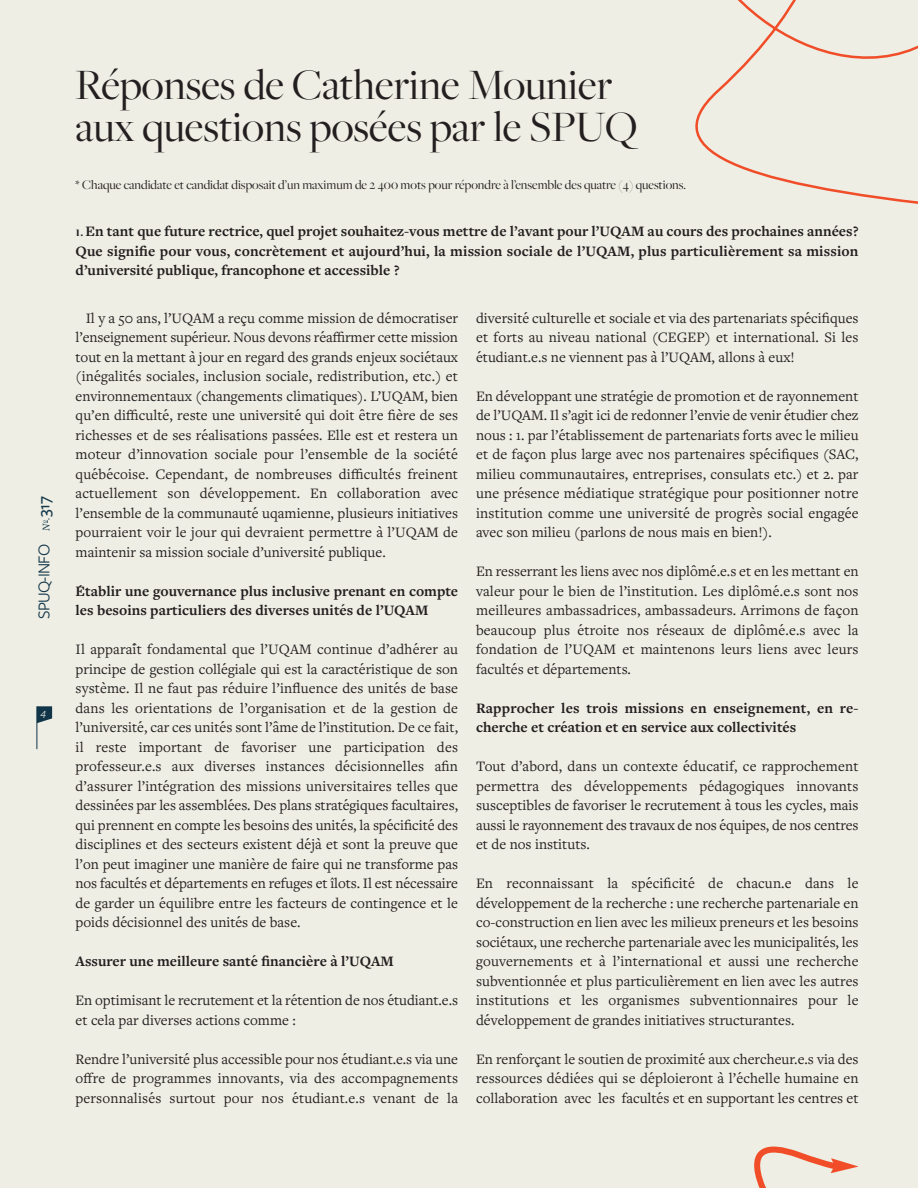
<style>
.page{position:relative;width:918px;height:1188px;background:#eeeee4}
.page>*{position:absolute;margin:0;border:0;box-sizing:border-box;transform-origin:0 0}
.t1{font:45px "Freight Big Pro";color:#231f20}
.t2{font:17.25px "Freight Sans Pro";letter-spacing:-.04em;color:#113548}
.t3{font:15px/19.5px "Freight Text Pro";color:#231f20;text-align:justify}
.t4{font:700 15px/19.5px "Freight Text Pro";color:#231f20}
.t5{font:13.5px "Freight Big Pro";color:#231f20}
.t6{font:italic 10.5px "Freight Sans Pro";color:#eeeee4}
.s1{font-family:"Freight Text Pro";font-style:italic;font-size:10.5px}
.s2{font-weight:500}
.s3{font-family:"Freight Big Pro";font-size:13.5px}
.s4{font-family:"Ping Fang SC";font-weight:500}
.s5{font-family:"Ping Fang SC";font-weight:600}
</style>
<div class="page">
<svg style="left:38px;top:706px;width:14px;height:17px"></svg>
<hr style="left:37px;top:706px;width:1px;height:43px;background:#113548">
<svg style="left:695px;top:0;width:223px;height:204px"></svg>
<svg style="left:754px;top:1146px;width:105px;height:42px"></svg>
<p class="t2" style="left:34px;top:619px;width:125px;rotate:-90deg">SPUQ-INFO <span class="s1">N</span> <sup>o</sup><span class="s1">.</span><span class="s2">317</span></p>
<p class="t6" style="left:41px;top:705px;width:7px">4</p>
<p class="t1" style="left:76px;top:57px;width:538px">Réponses de Catherine Mounier</p>
<p class="t1" style="left:76px;top:99px;width:563px">aux questions posées par le SPUQ</p>
<p class="t5" style="left:76px;top:176px;width:612px">* Chaque candidate et candidat disposait d’un maximum de 2 400 mots pour répondre à l’ensemble des quatre (4) questions.</p>
<p class="t4" style="left:76px;top:223px;width:785px;text-align:justify"><span class="s3">1.</span> En tant que future rectrice, quel projet souhaitez-vous mettre de l’avant pour l’UQAM au cours des prochaines années?<br>Que signifie pour vous, concrètement et aujourd’hui, la mission sociale de l’UQAM, plus particulièrement sa mission d’université publique, francophone et accessible ?</p>
<p class="t3" style="left:76px;top:309px;width:384px;text-indent:10px">Il y a 50 ans, l’UQAM a rec<span class="s4">̧</span>u comme mission de de<span class="s4">́</span>mocratiser l’enseignement supe<span class="s4">́</span>rieur. Nous devons re<span class="s4">́</span>affirmer cette mission tout en la mettant a<span class="s4">̀</span> jour en regard des grands enjeux socie<span class="s4">́</span>taux (ine<span class="s4">́</span>galite<span class="s4">́</span>s sociales, inclusion sociale, redistribution, etc.) et environnementaux (changements climatiques). L’UQAM, bien qu’en difficulte<span class="s4">́</span>, reste une universite<span class="s4">́</span> qui doit e<span class="s4">̂</span>tre fie<span class="s4">̀</span>re de ses richesses et de ses re<span class="s4">́</span>alisations passe<span class="s4">́</span>es. Elle est et restera un moteur d’innovation sociale pour l’ensemble de la socie<span class="s4">́</span>te<span class="s4">́ </span>que<span class="s4">́</span>be<span class="s4">́</span>coise. Cependant, de nombreuses difficulte<span class="s4">́</span>s freinent actuellement son de<span class="s4">́</span>veloppement. En collaboration avec l’ensemble de la communaute<span class="s4">́</span> uqamienne, plusieurs initiatives pourraient voir le jour qui devraient permettre a<span class="s4">̀</span> l’UQAM de maintenir sa mission sociale d’universite<span class="s4">́</span> publique.</p>
<p class="t4" style="left:76px;top:583px;width:384px">E<span class="s5">́</span>tablir une gouvernance plus inclusive prenant en compte les besoins particuliers des diverses unite<span class="s5">́</span>s de l’UQAM</p>
<p class="t3" style="left:76px;top:641px;width:384px">Il apparai<span class="s4">̂</span>t fondamental que l’UQAM continue d’adhe<span class="s4">́</span>rer au principe de gestion colle<span class="s4">́</span>giale qui est la caracte<span class="s4">́</span>ristique de son syste<span class="s4">̀</span>me. Il ne faut pas re<span class="s4">́</span>duire l’influence des unite<span class="s4">́</span>s de base dans les orientations de l’organisation et de la gestion de l’universite<span class="s4">́</span>, car ces unite<span class="s4">́</span>s sont l’a<span class="s4">̂</span>me de l’institution. De ce fait, il reste important de favoriser une participation des professeur.e.s aux diverses instances de<span class="s4">́</span>cisionnelles afin d’assurer l’inte<span class="s4">́</span>gration des missions universitaires telles que dessine<span class="s4">́</span>es par les assemble<span class="s4">́</span>es. Des plans strate<span class="s4">́</span>giques facultaires, qui prennent en compte les besoins des unite<span class="s4">́</span>s, la spe<span class="s4">́</span>cificite<span class="s4">́</span> des disciplines et des secteurs existent de<span class="s4">́</span>ja<span class="s4">̀</span> et sont la preuve que l’on peut imaginer une manie<span class="s4">̀</span>re de faire qui ne transforme pas nos faculte<span class="s4">́</span>s et de<span class="s4">́</span>partements en refuges et îlots. Il est ne<span class="s4">́</span>cessaire de garder un e<span class="s4">́</span>quilibre entre les facteurs de contingence et le poids de<span class="s4">́</span>cisionnel des unite<span class="s4">́</span>s de base.</p>
<p class="t4" style="left:76px;top:953px;width:320px">Assurer une meilleure sante<span class="s5">́</span> financie<span class="s5">̀</span>re a<span class="s5">̀</span> l’UQAM</p>
<p class="t3" style="left:76px;top:992px;width:384px">En optimisant le recrutement et la re<span class="s4">́</span>tention de nos e<span class="s4">́</span>tudiant.e.s et cela par diverses actions comme :</p>
<p class="t3" style="left:76px;top:1050px;width:384px">Rendre l’universite<span class="s4">́</span> plus accessible pour nos e<span class="s4">́</span>tudiant.e.s via une offre de programmes innovants, via des accompagnements personnalise<span class="s4">́</span>s surtout pour nos e<span class="s4">́</span>tudiant.e.s venant de la</p>
<p class="t3" style="left:476px;top:309px;width:384px">diversite<span class="s4">́</span> culturelle et sociale et via des partenariats spe<span class="s4">́</span>cifiques et forts au niveau national (CEGEP) et international. Si les <span class="s4">́</span>etudiant.e.s ne viennent pas a<span class="s4">̀</span> l’UQAM, allons a<span class="s4">̀</span> eux!</p>
<p class="t3" style="left:476px;top:387px;width:384px">En de<span class="s4">́</span>veloppant une strate<span class="s4">́</span>gie de promotion et de rayonnement de l’UQAM. Il s’agit ici de redonner l’envie de venir e<span class="s4">́</span>tudier chez nous : 1. par l’e<span class="s4">́</span>tablissement de partenariats forts avec le milieu et de fac<span class="s4">̧</span>on plus large avec nos partenaires spe<span class="s4">́</span>cifiques (SAC, milieu communautaires, entreprises, consulats etc.) et 2. par une pre<span class="s4">́</span>sence me<span class="s4">́</span>diatique strate<span class="s4">́</span>gique pour positionner notre institution comme une universite<span class="s4">́</span> de progre<span class="s4">̀</span>s social engage<span class="s4">́</span>e avec son milieu (parlons de nous mais en bien!).</p>
<p class="t3" style="left:476px;top:563px;width:384px">En resserrant les liens avec nos diplo<span class="s4">̂</span>me<span class="s4">́</span>.e.s et en les mettant en valeur pour le bien de l’institution. Les diplo<span class="s4">̂</span>me<span class="s4">́</span>.e.s sont nos meilleures ambassadrices, ambassadeurs. Arrimons de fac<span class="s4">̧</span>on beaucoup plus e<span class="s4">́</span>troite nos re<span class="s4">́</span>seaux de diplo<span class="s4">̂</span>me<span class="s4">́</span>.e.s avec la fondation de l’UQAM et maintenons leurs liens avec leurs faculte<span class="s4">́</span>s et de<span class="s4">́</span>partements.</p>
<p class="t4" style="left:476px;top:700px;width:384px">Rapprocher les trois missions en enseignement, en re&shy;cherche et cre<span class="s5">́</span>ation et en service aux collectivite<span class="s5">́</span>s</p>
<p class="t3" style="left:476px;top:758px;width:384px">Tout d’abord, dans un contexte e<span class="s4">́</span>ducatif, ce rapprochement permettra des de<span class="s4">́</span>veloppements pe<span class="s4">́</span>dagogiques innovants susceptibles de favoriser le recrutement a<span class="s4">̀</span> tous les cycles, mais aussi le rayonnement des travaux de nos e<span class="s4">́</span>quipes, de nos centres et de nos instituts.</p>
<p class="t3" style="left:476px;top:875px;width:384px">En reconnaissant la spe<span class="s4">́</span>cificite<span class="s4">́</span> de chacun.e dans le de<span class="s4">́</span>veloppement de la recherche : une recherche partenariale en co-construction en lien avec les milieux preneurs et les besoins socie<span class="s4">́</span>taux, une recherche partenariale avec les municipalite<span class="s4">́</span>s, les gouvernements et a<span class="s4">̀</span> l’international et aussi une recherche subventionne<span class="s4">́</span>e et plus particulie<span class="s4">̀</span>rement en lien avec les autres institutions et les organismes subventionnaires pour le de<span class="s4">́</span>veloppement de grandes initiatives structurantes.</p>
<p class="t3" style="left:476px;top:1050px;width:384px">En renforc<span class="s4">̧</span>ant le soutien de proximite<span class="s4">́</span> aux chercheur.e.s via des ressources de<span class="s4">́</span>die<span class="s4">́</span>es qui se de<span class="s4">́</span>ploieront a<span class="s4">̀</span> l’e<span class="s4">́</span>chelle humaine en collaboration avec les faculte<span class="s4">́</span>s et en supportant les centres et</p>
</div>
